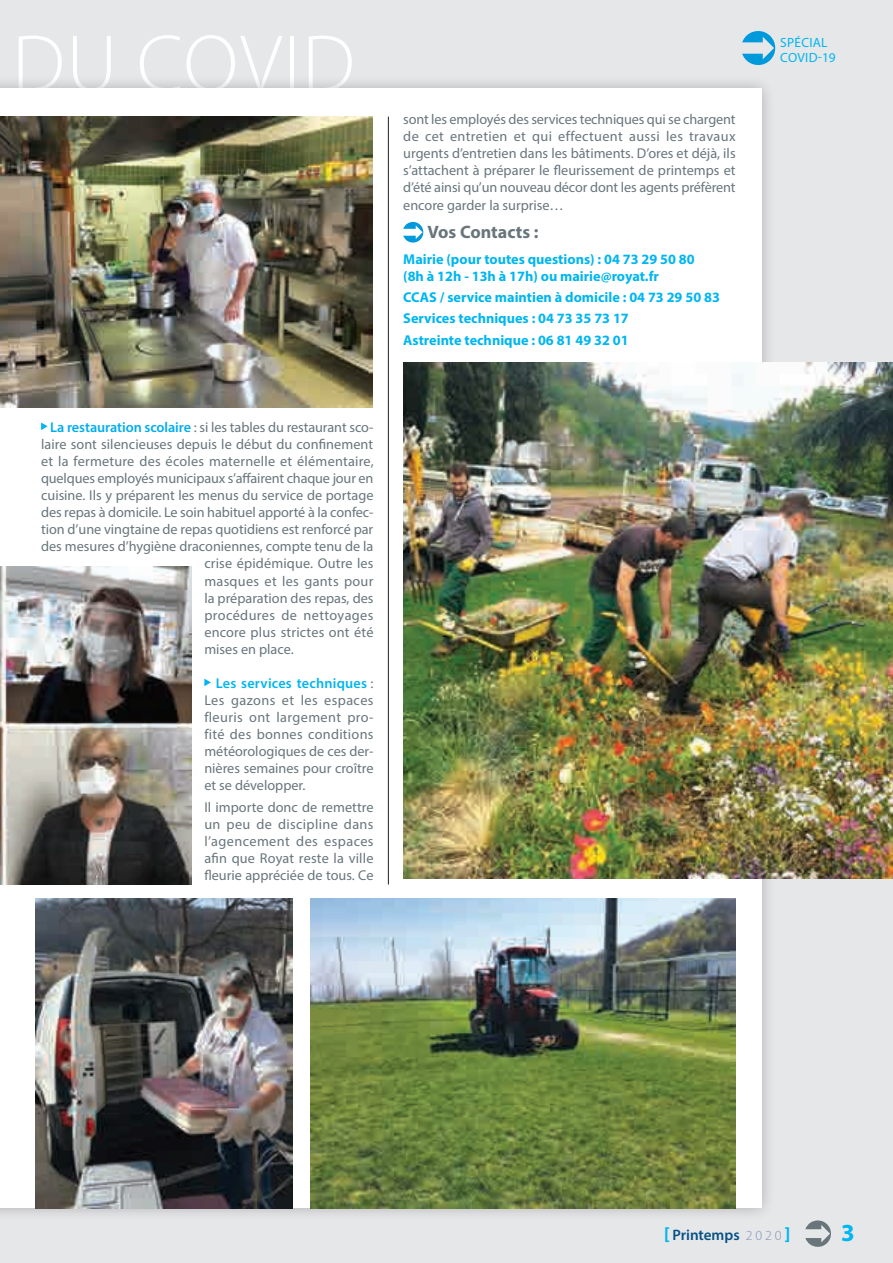
<style>
.page{position:relative;width:893px;height:1263px;background:#e6e7e9}
.page>*{position:absolute;margin:0;border:0;box-sizing:border-box;transform-origin:0 0}
.t1{font:300 81.3px "Myriad Pro";letter-spacing:.02em;color:#fff}
.t2{font:700 24.6px "Myriad Pro";color:#00b6f0}
.t3{font:700 18px "Myriad Pro";color:#68767c}
.t4{font:600 15.15px "Myriad Pro";color:#055185}
.t5{font:14.25px/17.1px "Myriad Pro";color:#68767c;text-align:justify}
.t6{font:700 14.25px/21.3px "Myriad Pro";color:#00b6f0}
.t7{font:14.25px "Myriad Pro";letter-spacing:.03em;color:#68767c}
.t8{font:14.25px "Myriad Pro";letter-spacing:.02em;color:#68767c}
.t9{font:13.35px/15px "Myriad Pro";letter-spacing:.02em;color:#00b6f0}
.s1{font-weight:600;color:#00aeef}
.s2{font-weight:600;color:#00b6f0}
.s3{font-weight:700;font-size:18.6px;color:#00b6f0}
.s4{font-weight:300;font-size:13.8px;color:#8293b6}
</style>
<div class="page">
<svg style="left:805px;top:1220px;width:26px;height:27px"></svg>
<div style="left:0;top:74px;width:775px;height:1148px;background:#231f20;opacity:.3"></div>
<div style="left:0;top:89px;width:761px;height:1119px;background:#fff"></div>
<svg style="left:742px;top:31px;width:33px;height:34px"></svg>
<svg style="left:41px;top:422px;width:7px;height:8px"></svg>
<svg style="left:204px;top:679px;width:7px;height:7px"></svg>
<svg style="left:403px;top:222px;width:20px;height:21px"></svg>
<img style="left:403px;top:363px;width:490px;height:516px">
<img style="left:0;top:566px;width:192px;height:318px">
<img style="left:0;top:117px;width:372px;height:290px">
<hr style="left:388px;top:117px;width:1px;height:767px;background:#231f20">
<img style="left:310px;top:899px;width:426px;height:309px">
<img style="left:35px;top:899px;width:258px;height:309px">
<h1 class="t1" style="left:12px;top:15px;width:344px">DU COVID</h1>
<p class="t9" style="left:780px;top:35px;width:57px">SPÉCIAL<br>COVID-19</p>
<p class="t5" style="left:50px;top:419px;width:325px"><span class="s1">La restauration scolaire</span> : si les tables du restaurant sco-</p>
<p class="t5" style="left:41px;top:436px;width:334px">laire sont silencieuses depuis le début du confinement</p>
<p class="t5" style="left:41px;top:453px;width:334px">et la fermeture des écoles maternelle et élémentaire,</p>
<p class="t5" style="left:41px;top:470px;width:334px">quelques employés municipaux s’affairent chaque jour en</p>
<p class="t5" style="left:41px;top:487px;width:334px">cuisine. Ils y préparent les menus du service de portage</p>
<p class="t5" style="left:41px;top:504px;width:334px">des repas à domicile. Le soin habituel apporté à la confec-</p>
<p class="t5" style="left:41px;top:521px;width:334px">tion d’une vingtaine de repas quotidiens est renforcé par</p>
<p class="t5" style="left:41px;top:538px;width:334px">des mesures d’hygiène draconiennes, compte tenu de la</p>
<p class="t5" style="left:204px;top:556px;width:171px">crise épidémique. Outre les</p>
<p class="t8" style="left:204px;top:574px;width:171px">masques et les gants pour</p>
<p class="t5" style="left:204px;top:590px;width:171px">la préparation des repas, des</p>
<p class="t7" style="left:204px;top:608px;width:171px">procédures de nettoyages</p>
<p class="t5" style="left:204px;top:624px;width:171px">encore plus strictes ont été</p>
<p class="t5" style="left:204px;top:641px;width:91px">mises en place.</p>
<p class="t5" style="left:204px;top:675px;width:171px;text-indent:11px"><span class="s2">Les services techniques</span> :<br>Les gazons et les espaces fleuris ont largement pro&shy;fité des bonnes conditions météorologiques de ces der&shy;nières semaines pour croître et se développer.</p>
<p class="t5" style="left:204px;top:799px;width:171px">Il importe donc de remettre un peu de discipline dans l’agencement des espaces afin que Royat reste la ville fleurie appréciée de tous. Ce</p>
<p class="t5" style="left:403px;top:111px;width:334px">sont les employés des services techniques qui se chargent de cet entretien et qui effectuent aussi les travaux urgents d’entretien dans les bâtiments. D’ores et déjà, ils s’attachent à préparer le fleurissement de printemps et d’été ainsi qu’un nouveau décor dont les agents préfèrent encore garder la surprise…</p>
<p class="t3" style="left:428px;top:223px;width:112px">Vos Contacts :</p>
<p class="t6" style="left:403px;top:251px;width:293px;line-height:17.1px">Mairie (pour toutes questions) : 04 73 29 50 80 (8h à 12h - 13h à 17h) ou mairie@royat.fr</p>
<p class="t6" style="left:403px;top:287px;width:318px">CCAS / service maintien à domicile : 04 73 29 50 83<br>Services techniques : 04 73 35 73 17<br>Astreinte technique : 06 81 49 32 01</p>
<p class="t4" style="left:664px;top:1227px;width:128px"><span class="s3">[</span> Printemps <span class="s4">2 0 2 0</span> <span class="s3">]</span></p>
<h2 class="t2" style="left:841px;top:1221px;width:15px">3</h2>
</div>
